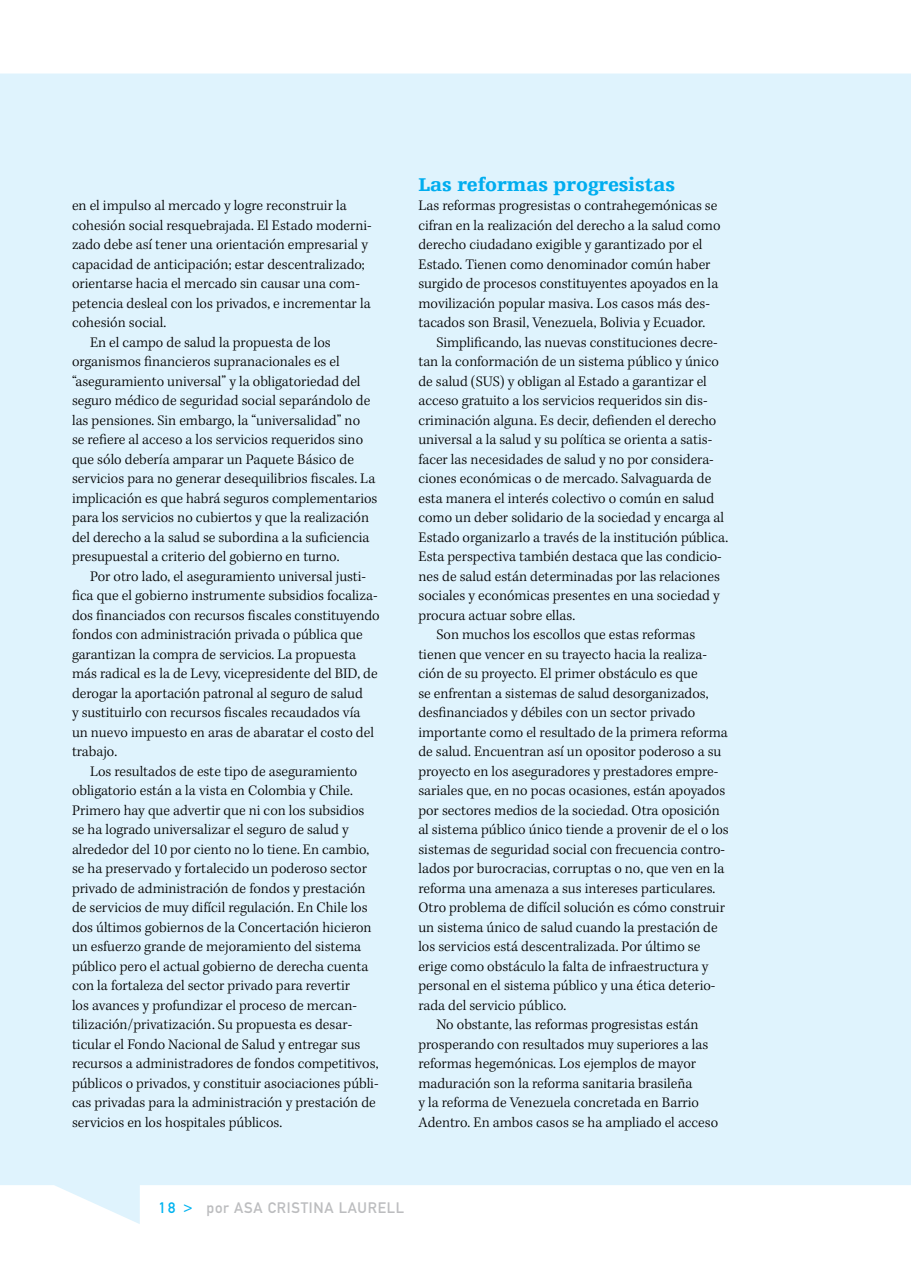
<style>
.page{position:relative;width:911px;height:1263px;background:#fff}
.page>*{position:absolute;margin:0;border:0;box-sizing:border-box;transform-origin:0 0}
.t1{font:900 19.5px "Egyptienne F";color:#00adef}
.t2{font:300 15px/19.5px "Kepler Std";color:#000}
.t3{font:15px "DIN Mittelschrift";letter-spacing:.05em;color:#bcbdbf}
.s1{color:#00b3f0}
</style>
<div class="page">
<div style="left:0;top:74px;width:911px;height:1150px;background:#dff3fd"></div>
<p class="t2" style="left:72px;top:196px;width:276px">en el impulso al mercado y logre reconstruir la</p>
<p class="t2" style="left:72px;top:216px;width:301px">cohesión social resquebrajada. El Estado moderni-</p>
<p class="t2" style="left:72px;top:235px;width:297px">zado debe así tener una orientación empresarial y</p>
<p class="t2" style="left:72px;top:255px;width:294px">capacidad de anticipación; estar descentralizado;</p>
<p class="t2" style="left:72px;top:274px;width:289px">orientarse hacia el mercado sin causar una com-</p>
<p class="t2" style="left:72px;top:294px;width:300px">petencia desleal con los privados, e incrementar la</p>
<p class="t2" style="left:72px;top:313px;width:96px">cohesión social.</p>
<p class="t2" style="left:90px;top:333px;width:242px">En el campo de salud la propuesta de los</p>
<p class="t2" style="left:72px;top:352px;width:269px">organismos financieros supranacionales es el</p>
<p class="t2" style="left:72px;top:372px;width:290px">“aseguramiento universal” y la obligatoriedad del</p>
<p class="t2" style="left:72px;top:391px;width:300px">seguro médico de seguridad social separándolo de</p>
<p class="t2" style="left:72px;top:411px;width:290px">las pensiones. Sin embargo, la “universalidad” no</p>
<p class="t2" style="left:72px;top:430px;width:293px">se refiere al acceso a los servicios requeridos sino</p>
<p class="t2" style="left:72px;top:450px;width:283px">que sólo debería amparar un Paquete Básico de</p>
<p class="t2" style="left:72px;top:469px;width:305px">servicios para no generar desequilibrios fiscales. La</p>
<p class="t2" style="left:72px;top:489px;width:307px">implicación es que habrá seguros complementarios</p>
<p class="t2" style="left:72px;top:508px;width:298px">para los servicios no cubiertos y que la realización</p>
<p class="t2" style="left:72px;top:528px;width:299px">del derecho a la salud se subordina a la suficiencia</p>
<p class="t2" style="left:72px;top:547px;width:269px">presupuestal a criterio del gobierno en turno.</p>
<p class="t2" style="left:90px;top:567px;width:278px">Por otro lado, el aseguramiento universal justi-</p>
<p class="t2" style="left:72px;top:586px;width:307px">fica que el gobierno instrumente subsidios focaliza-</p>
<p class="t2" style="left:72px;top:606px;width:309px">dos financiados con recursos fiscales constituyendo</p>
<p class="t2" style="left:72px;top:625px;width:292px">fondos con administración privada o pública que</p>
<p class="t2" style="left:72px;top:645px;width:285px">garantizan la compra de servicios. La propuesta</p>
<p class="t2" style="left:72px;top:664px;width:307px">más radical es la de Levy, vicepresidente del BID, de</p>
<p class="t2" style="left:72px;top:684px;width:292px">derogar la aportación patronal al seguro de salud</p>
<p class="t2" style="left:72px;top:703px;width:290px">y sustituirlo con recursos fiscales recaudados vía</p>
<p class="t2" style="left:72px;top:723px;width:303px">un nuevo impuesto en aras de abaratar el costo del</p>
<p class="t2" style="left:72px;top:742px;width:47px">trabajo.</p>
<p class="t2" style="left:90px;top:762px;width:269px">Los resultados de este tipo de aseguramiento</p>
<p class="t2" style="left:72px;top:781px;width:282px">obligatorio están a la vista en Colombia y Chile.</p>
<p class="t2" style="left:72px;top:801px;width:294px">Primero hay que advertir que ni con los subsidios</p>
<p class="t2" style="left:72px;top:820px;width:278px">se ha logrado universalizar el seguro de salud y</p>
<p class="t2" style="left:72px;top:840px;width:299px">alrededor del 10 por ciento no lo tiene. En cambio,</p>
<p class="t2" style="left:72px;top:859px;width:296px">se ha preservado y fortalecido un poderoso sector</p>
<p class="t2" style="left:72px;top:879px;width:295px">privado de administración de fondos y prestación</p>
<p class="t2" style="left:72px;top:898px;width:297px">de servicios de muy difícil regulación. En Chile los</p>
<p class="t2" style="left:72px;top:918px;width:301px">dos últimos gobiernos de la Concertación hicieron</p>
<p class="t2" style="left:72px;top:937px;width:291px">un esfuerzo grande de mejoramiento del sistema</p>
<p class="t2" style="left:72px;top:957px;width:298px">público pero el actual gobierno de derecha cuenta</p>
<p class="t2" style="left:72px;top:976px;width:280px">con la fortaleza del sector privado para revertir</p>
<p class="t2" style="left:72px;top:996px;width:287px">los avances y profundizar el proceso de mercan-</p>
<p class="t2" style="left:72px;top:1015px;width:282px">tilización/privatización. Su propuesta es desar-</p>
<p class="t2" style="left:72px;top:1035px;width:290px">ticular el Fondo Nacional de Salud y entregar sus</p>
<p class="t2" style="left:72px;top:1054px;width:308px">recursos a administradores de fondos competitivos,</p>
<p class="t2" style="left:72px;top:1074px;width:308px">públicos o privados, y constituir asociaciones públi-</p>
<p class="t2" style="left:72px;top:1093px;width:305px">cas privadas para la administración y prestación de</p>
<p class="t2" style="left:72px;top:1113px;width:212px">servicios en los hospitales públicos.</p>
<h1 class="t1" style="left:418px;top:173px;width:258px">Las reformas progresistas</h1>
<p class="t2" style="left:418px;top:196px;width:304px">Las reformas progresistas o contrahegemónicas se cifran en la realización del derecho a la salud como derecho ciudadano exigible y garantizado por el Estado. Tienen como denominador común haber surgido de procesos constituyentes apoyados en la movilización popular masiva. Los casos más des&shy;tacados son Brasil, Venezuela, Bolivia y Ecuador.</p>
<p class="t2" style="left:436px;top:333px;width:283px">Simplificando, las nuevas constituciones decre-</p>
<p class="t2" style="left:418px;top:352px;width:302px">tan la conformación de un sistema público y único</p>
<p class="t2" style="left:418px;top:372px;width:290px">de salud (SUS) y obligan al Estado a garantizar el</p>
<p class="t2" style="left:418px;top:391px;width:291px">acceso gratuito a los servicios requeridos sin dis-</p>
<p class="t2" style="left:418px;top:411px;width:300px">criminación alguna. Es decir, defienden el derecho</p>
<p class="t2" style="left:418px;top:430px;width:295px">universal a la salud y su política se orienta a satis-</p>
<p class="t2" style="left:418px;top:450px;width:297px">facer las necesidades de salud y no por considera-</p>
<p class="t2" style="left:418px;top:469px;width:294px">ciones económicas o de mercado. Salvaguarda de</p>
<p class="t2" style="left:418px;top:489px;width:297px">esta manera el interés colectivo o común en salud</p>
<p class="t2" style="left:418px;top:508px;width:307px">como un deber solidario de la sociedad y encarga al</p>
<p class="t2" style="left:418px;top:528px;width:311px">Estado organizarlo a través de la institución pública.</p>
<p class="t2" style="left:418px;top:547px;width:305px">Esta perspectiva también destaca que las condicio-</p>
<p class="t2" style="left:418px;top:567px;width:303px">nes de salud están determinadas por las relaciones</p>
<p class="t2" style="left:418px;top:586px;width:303px">sociales y económicas presentes en una sociedad y</p>
<p class="t2" style="left:418px;top:606px;width:158px">procura actuar sobre ellas.</p>
<p class="t2" style="left:436px;top:625px;width:261px">Son muchos los escollos que estas reformas</p>
<p class="t2" style="left:418px;top:645px;width:290px">tienen que vencer en su trayecto hacia la realiza-</p>
<p class="t2" style="left:418px;top:664px;width:281px">ción de su proyecto. El primer obstáculo es que</p>
<p class="t2" style="left:418px;top:684px;width:292px">se enfrentan a sistemas de salud desorganizados,</p>
<p class="t2" style="left:418px;top:703px;width:278px">desfinanciados y débiles con un sector privado</p>
<p class="t2" style="left:418px;top:723px;width:311px">importante como el resultado de la primera reforma</p>
<p class="t2" style="left:418px;top:742px;width:305px">de salud. Encuentran así un opositor poderoso a su</p>
<p class="t2" style="left:418px;top:762px;width:302px">proyecto en los aseguradores y prestadores empre-</p>
<p class="t2" style="left:418px;top:781px;width:308px">sariales que, en no pocas ocasiones, están apoyados</p>
<p class="t2" style="left:418px;top:801px;width:303px">por sectores medios de la sociedad. Otra oposición</p>
<p class="t2" style="left:418px;top:820px;width:312px">al sistema público único tiende a provenir de el o los</p>
<p class="t2" style="left:418px;top:840px;width:308px">sistemas de seguridad social con frecuencia contro-</p>
<p class="t2" style="left:418px;top:859px;width:307px">lados por burocracias, corruptas o no, que ven en la</p>
<p class="t2" style="left:418px;top:879px;width:298px">reforma una amenaza a sus intereses particulares.</p>
<p class="t2" style="left:418px;top:898px;width:308px">Otro problema de difícil solución es cómo construir</p>
<p class="t2" style="left:418px;top:918px;width:301px">un sistema único de salud cuando la prestación de</p>
<p class="t2" style="left:418px;top:937px;width:283px">los servicios está descentralizada. Por último se</p>
<p class="t2" style="left:418px;top:957px;width:292px">erige como obstáculo la falta de infraestructura y</p>
<p class="t2" style="left:418px;top:976px;width:298px">personal en el sistema público y una ética deterio-</p>
<p class="t2" style="left:418px;top:996px;width:149px">rada del servicio público.</p>
<p class="t2" style="left:436px;top:1015px;width:264px">No obstante, las reformas progresistas están</p>
<p class="t2" style="left:418px;top:1035px;width:291px">prosperando con resultados muy superiores a las</p>
<p class="t2" style="left:418px;top:1054px;width:279px">reformas hegemónicas. Los ejemplos de mayor</p>
<p class="t2" style="left:418px;top:1074px;width:275px">maduración son la reforma sanitaria brasileña</p>
<p class="t2" style="left:418px;top:1093px;width:282px">y la reforma de Venezuela concretada en Barrio</p>
<p class="t2" style="left:418px;top:1113px;width:301px">Adentro. En ambos casos se ha ampliado el acceso</p>
<p class="t3" style="left:159px;top:1199px;width:237px"><span class="s1">18 &gt;</span> POR ASA CRISTINA LAURELL</p>
</div>
